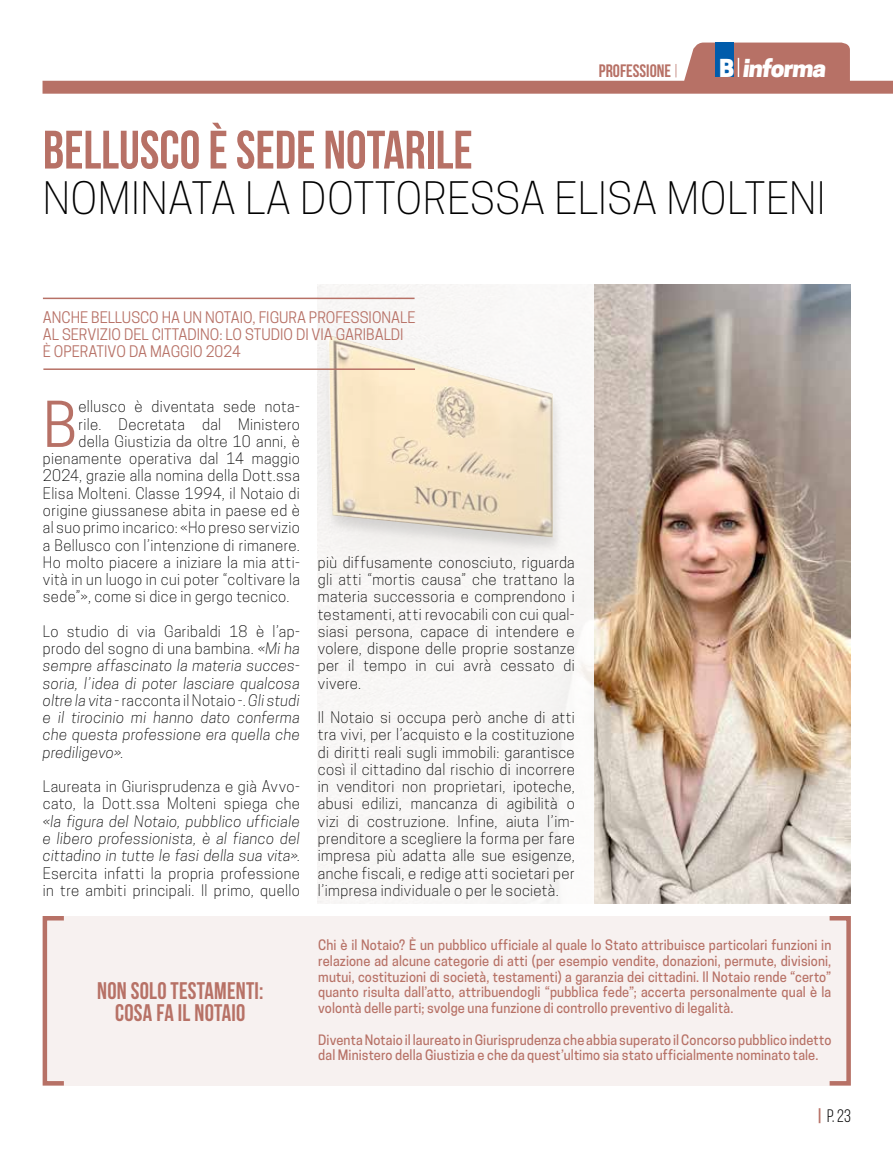
<style>
.page{position:relative;width:893px;height:1149px;background:#fff}
.page>*{position:absolute;margin:0;border:0;box-sizing:border-box;transform-origin:0 0}
.t1{font:59.25px "Cooper Hewitt";color:#b77166}
.t2{font:700 54px "Bebas Neue";color:#b77166}
.t3{font:300 42px "Cooper Hewitt";letter-spacing:.01em;color:#000}
.t4{font:700 24px/22.5px "Bebas Neue";letter-spacing:.01em;color:#b77166;text-align:center}
.t5{font:800 23.25px "Cooper Hewitt";color:#fff;scale:1.05 1}
.t6{font:700 18px "Bebas Neue";color:#b77166}
.t7{font:18px "Bebas Neue";color:#000}
.t8{font:300 15px/17.2px "Cooper Hewitt";letter-spacing:.025em;color:#000;text-align:justify}
.t9{font:italic 300 15px/17.2px "Cooper Hewitt";letter-spacing:.02em;color:#000;text-align:justify}
.t10{font:15px "Cooper Hewitt";color:#b77166}
.t11{font:500 13.5px/15.8px "Cooper Hewitt";letter-spacing:.01em;color:#b77166;text-align:justify;scale:.95 1}
.s1{font-weight:400}
.s2{font-style:normal}
.s3{font-weight:700;color:#b77166}
</style>
<div class="page">
<img style="left:593px;top:285px;width:258px;height:617px">
<div style="left:43px;top:915px;width:808px;height:170px;background:#f7f1f0"></div>
<hr style="left:0;top:94px;width:1px;height:991px;background:#5aa1dc">
<svg style="left:43px;top:43px;width:850px;height:51px"></svg>
<div style="left:715px;top:43px;width:19px;height:34px;background:#005cab"></div>
<svg style="left:738px;top:58px;width:1px;height:19px"></svg>
<div style="left:827px;top:915px;width:24px;height:170px;border:4px solid #b77166"></div>
<div style="left:43px;top:915px;width:23px;height:170px;border:4px solid #b77166"></div>
<div style="left:322px;top:336px;width:242px;height:218px;background:#000;opacity:.2"></div>
<img style="left:329px;top:336px;width:224px;height:201px">
<hr style="left:43px;top:297px;width:372px;height:2px;background:#b77166">
<hr style="left:43px;top:368px;width:372px;height:2px;background:#b77166">
<p class="t6" style="left:599px;top:61px;width:81px">PROFESSIONE <span class="s1">|</span></p>
<h3 class="t5" style="left:719px;top:54px;width:106px">B informa</h3>
<h2 class="t2" style="left:43px;top:120px;width:431px">BELLUSCO È SEDE NOTARILE</h2>
<h3 class="t3" style="left:43px;top:173px;width:29px">NOM</h3>
<h3 class="t3" style="left:131px;top:173px;width:696px">INATA LA DOTTORESSA ELISA MO LTEN I</h3>
<p class="t10" style="left:43px;top:308px;width:75px">ANCHE BELLUSCO</p>
<p class="t10" style="left:162px;top:308px;width:114px">HA UN NOTAIO, FIGURA</p>
<p class="t10" style="left:309px;top:308px;width:51px">PRO FESSIONAL</p>
<p class="t10" style="left:407px;top:308px;width:10px">E</p>
<p class="t10" style="left:43px;top:325px;width:145px">AL SERVIZIO DEL CITTADINO</p>
<p class="t10" style="left:219px;top:325px;width:51px">: LO STUDIO</p>
<p class="t10" style="left:296px;top:325px;width:58px">DI VIA GARIBALDI</p>
<p class="t10" style="left:43px;top:342px;width:117px">È OPERATIVO DA MAGGIO</p>
<p class="t10" style="left:206px;top:342px;width:37px">2024</p>
<h1 class="t1" style="left:43px;top:390px;width:36px">B</h1>
<p class="t8" style="left:79px;top:398px;width:223px">ellusco è diventata sede nota-</p>
<p class="t8" style="left:79px;top:415px;width:223px">rile. Decretata dal Ministero</p>
<p class="t8" style="left:79px;top:432px;width:223px">della Giustizia da oltre 10 anni, è</p>
<p class="t8" style="left:43px;top:450px;width:258px">pienamente operativa dal 14 maggio</p>
<p class="t8" style="left:43px;top:467px;width:258px">2024, grazie alla nomina della Dott.ssa</p>
<p class="t8" style="left:43px;top:484px;width:258px">Elisa Molteni. Classe 1994, il Notaio di</p>
<p class="t8" style="left:43px;top:501px;width:258px">origine giussanese abita in paese ed è</p>
<p class="t8" style="left:43px;top:519px;width:258px">al suo primo incarico: «Ho preso servizio</p>
<p class="t8" style="left:43px;top:536px;width:258px">a Bellusco con l’intenzione di rimanere.</p>
<p class="t8" style="left:43px;top:553px;width:258px">Ho molto piacere a iniziare la mia atti-</p>
<p class="t8" style="left:43px;top:570px;width:258px">vità in un luogo in cui poter “coltivare la</p>
<p class="t8" style="left:43px;top:588px;width:248px">sede”», come si dice in gergo tecnico.</p>
<p class="t9" style="left:43px;top:622px;width:258px"><span class="s2">Lo studio di via Garibaldi 18 è l’ap&shy;prodo del sogno di una bambina.</span> «Mi ha sempre affascinato la materia succes&shy;soria, l’idea di poter lasciare qualcosa oltre la vita <span class="s2">- racconta il N otaio -.</span> Gli studi e il tirocinio mi hanno dato conferma che questa professione era quella che prediligevo»<span class="s2">.</span></p>
<p class="t8" style="left:43px;top:777px;width:258px">Laureata in Giurisprudenza e già Avvo&shy;cato, la Dott.ssa Molteni spiega che</p>
<p class="t9" style="left:43px;top:812px;width:258px">«la figura del Notaio, pubblico ufficiale e libero professionista, è al fianco del cittadino in tutte le fasi della sua vita»<span class="s2">.<br>Esercita infatti la propria professione in tre ambiti principali. Il primo, quello</span></p>
<h3 class="t4" style="left:97px;top:978px;width:168px">NON SOLO TESTAMENTI:<br>COSA FA IL NOTAIO</h3>
<p class="t8" style="left:318px;top:553px;width:258px">più diffusamente conosciuto, riguarda gli atti “mortis causa” che trattano la materia successoria e comprendono i testamenti, atti revocabili con cui qual&shy;siasi persona, capace di intendere e volere, dispone delle proprie sostanze per il tempo in cui avrà cessato di vivere.</p>
<p class="t8" style="left:318px;top:708px;width:258px">Il Notaio si occupa però anche di atti tra vivi, per l’acquisto e la costituzione di diritti reali sugli immobili: garantisce così il cittadino dal rischio di incorrere in venditori non proprietari, ipoteche, abusi edilizi, mancanza di agibilità o vizi di costruzione. Infine, aiuta l’im&shy;prenditore a scegliere la forma per fare impresa più adatta alle sue esigenze, anche fiscali, e redige atti societari per l’impresa individuale o per le società.</p>
<p class="t11" style="left:318px;top:936px;width:542px">Chi è il Notaio? È un pubblico ufficiale al quale lo Stato attribuisce particolari funzioni in relazione ad alcune categorie di atti (per esempio vendite, donazioni, permute, divisioni, mutui, costituzioni di società, testamenti) a garanzia dei cittadini. Il Notaio rende “certo” quanto risulta dall’atto, attribuendogli “pubblica fede”; accerta personalmente qual è la volontà delle parti; svolge una funzione di controllo preventivo di legalità.</p>
<p class="t11" style="left:318px;top:1031px;width:542px">Diventa Notaio il laureato in Giurisprudenza che abbia superato il Concorso pubblico indetto dal Ministero della Giustizia e che da quest’ultimo sia stato ufficialmente nominato tale.</p>
<p class="t7" style="left:815px;top:1105px;width:37px"><span class="s3">|</span> p. 23</p>
</div>
